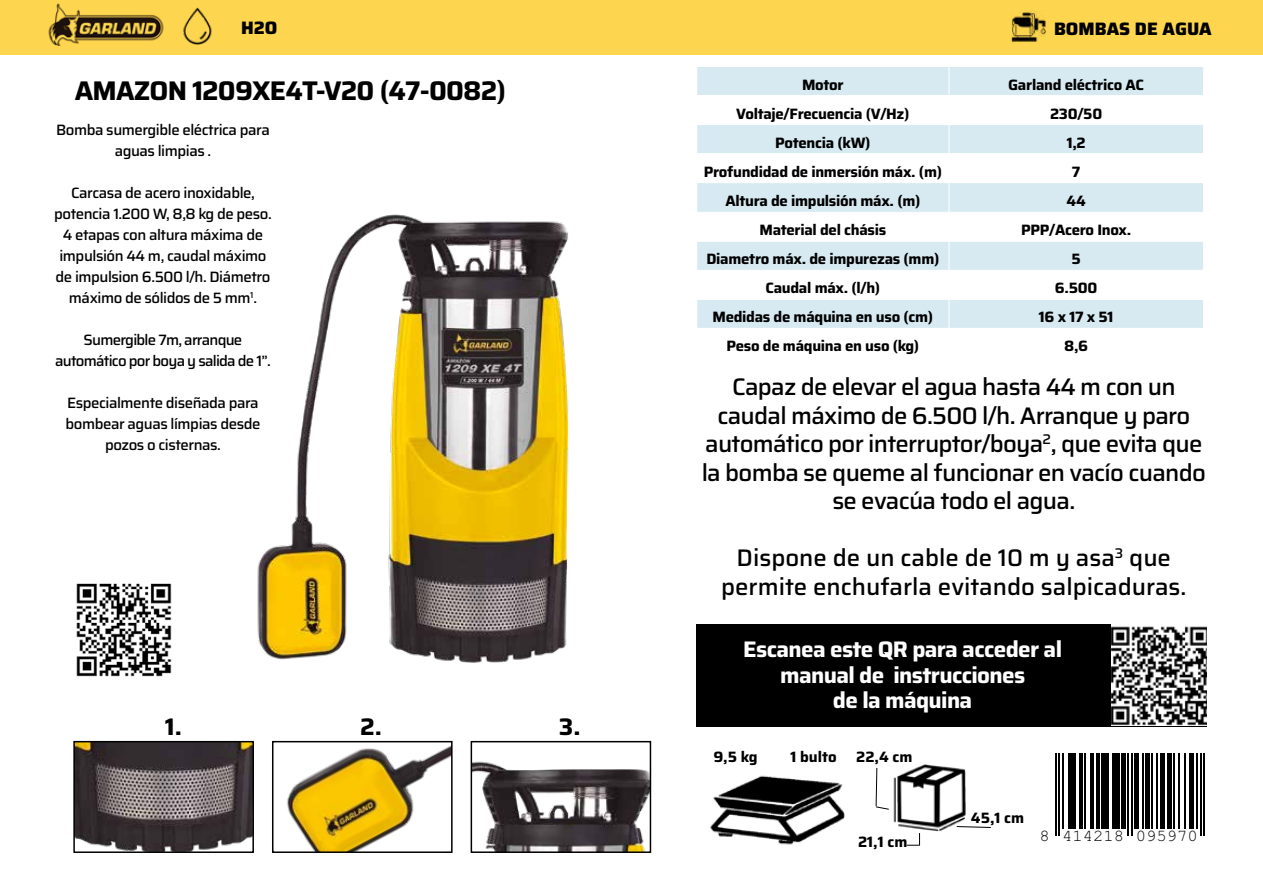
<style>
.page{position:relative;width:1263px;height:893px;background:#fff}
.page>*{position:absolute;margin:0;border:0;box-sizing:border-box;transform-origin:0 0}
.t1{font:700 27px "Saira";letter-spacing:-.03em;color:#000}
.t2{font:500 24px/28.5px "Saira";letter-spacing:-.03em;color:#000;text-align:center}
.t3{font:500 24px/28.5px "Saira";color:#000;text-align:center}
.t4{font:700 24px "Saira";color:#000}
.t5{font:700 22.5px/25.5px "Saira";letter-spacing:-.03em;color:#fff;text-align:center}
.t6{font:800 18px "Saira";color:#000}
.t7{font:16.65px "Helvetica";color:#000;scale:1.04 1}
.t8{font:700 15px "Saira";letter-spacing:-.02em;color:#000}
.t9{font:500 15px/21px "Saira";letter-spacing:-.03em;color:#000;text-align:center}
.t10{font:500 15px/21px "Saira";letter-spacing:-.05em;color:#000;text-align:center}
</style>
<div class="page">
<svg style="left:697px;top:67px;width:506px;height:261px"></svg>
<svg style="left:1058px;top:753px;width:147px;height:83px"></svg>
<hr style="left:1055px;top:753px;width:2px;height:75px;background:#000">
<hr style="left:1059px;top:753px;width:1px;height:75px;background:#000">
<hr style="left:1062px;top:753px;width:1px;height:75px;background:#000">
<hr style="left:1068px;top:753px;width:3px;height:75px;background:#000">
<hr style="left:1073px;top:753px;width:3px;height:75px;background:#000">
<hr style="left:1079px;top:753px;width:3px;height:75px;background:#000">
<hr style="left:1084px;top:753px;width:1px;height:75px;background:#000">
<hr style="left:1090px;top:753px;width:3px;height:75px;background:#000">
<hr style="left:1096px;top:753px;width:3px;height:75px;background:#000">
<hr style="left:1101px;top:753px;width:3px;height:75px;background:#000">
<hr style="left:1106px;top:753px;width:3px;height:75px;background:#000">
<hr style="left:1112px;top:753px;width:3px;height:75px;background:#000">
<hr style="left:1117px;top:753px;width:3px;height:75px;background:#000">
<div style="left:1121px;top:753px;width:5px;height:75px;background:#000"></div>
<hr style="left:1127px;top:753px;width:2px;height:75px;background:#000">
<hr style="left:1131px;top:753px;width:1px;height:75px;background:#000">
<hr style="left:1134px;top:753px;width:4px;height:75px;background:#000">
<hr style="left:1142px;top:753px;width:1px;height:75px;background:#000">
<hr style="left:1145px;top:753px;width:4px;height:75px;background:#000">
<hr style="left:1151px;top:753px;width:2px;height:75px;background:#000">
<hr style="left:1156px;top:753px;width:1px;height:75px;background:#000">
<div style="left:1160px;top:753px;width:5px;height:75px;background:#000"></div>
<hr style="left:1167px;top:753px;width:4px;height:75px;background:#000">
<hr style="left:1173px;top:753px;width:1px;height:75px;background:#000">
<hr style="left:1178px;top:753px;width:1px;height:75px;background:#000">
<hr style="left:1184px;top:753px;width:1px;height:75px;background:#000">
<hr style="left:1189px;top:753px;width:4px;height:75px;background:#000">
<hr style="left:1196px;top:753px;width:2px;height:75px;background:#000">
<hr style="left:1200px;top:753px;width:1px;height:75px;background:#000">
<hr style="left:1203px;top:753px;width:1px;height:75px;background:#000">
<svg style="left:1055px;top:828px;width:5px;height:8px"></svg>
<svg style="left:1127px;top:828px;width:5px;height:8px"></svg>
<svg style="left:1200px;top:828px;width:4px;height:8px"></svg>
<img style="left:710px;top:775px;width:135px;height:70px">
<img style="left:893px;top:764px;width:73px;height:81px">
<div style="left:0;top:0;width:1263px;height:54px;background:#fed54e"></div>
<svg style="left:875px;top:768px;width:14px;height:42px"></svg>
<svg style="left:907px;top:833px;width:13px;height:13px"></svg>
<svg style="left:956px;top:826px;width:35px;height:2px"></svg>
<img style="left:48px;top:3px;width:116px;height:43px">
<img style="left:1011px;top:10px;width:35px;height:33px">
<img style="left:76px;top:744px;width:175px;height:106px">
<div style="left:73px;top:741px;width:181px;height:112px;border:2px solid #000"></div>
<img style="left:474px;top:761px;width:174px;height:89px">
<div style="left:471px;top:741px;width:180px;height:112px;border:2px solid #000"></div>
<img style="left:287px;top:746px;width:163px;height:104px">
<div style="left:272px;top:741px;width:181px;height:112px;border:2px solid #000"></div>
<img style="left:183px;top:7px;width:29px;height:38px">
<img style="left:257px;top:214px;width:312px;height:449px">
<img style="left:76px;top:583px;width:96px;height:94px">
<div style="left:696px;top:624px;width:511px;height:102px;background:#000"></div>
<img style="left:1111px;top:625px;width:96px;height:101px">
<p class="t6" style="left:241px;top:13px;width:38px">H2O</p>
<h1 class="t1" style="left:75px;top:69px;width:433px">AMAZON 1209XE4T-V20 (47-0082)</h1>
<p class="t9" style="left:56px;top:119px;width:215px">Bomba sumergible eléctrica para aguas limpias .</p>
<p class="t9" style="left:54px;top:182px;width:219px">Carcasa de acero inoxidable, potencia 1.200 W, 8,8 kg de peso.<br>4 etapas con altura máxima de impulsión 44 m, caudal máximo de impulsion 6.500 l/h. Diámetro máximo de sólidos de 5 mm<sup>1</sup>.</p>
<p class="t10" style="left:55px;top:329px;width:217px">Sumergible 7m, arranque automático por boya y salida de 1”.</p>
<p class="t9" style="left:66px;top:392px;width:196px">Especialmente diseñada para bombear aguas límpias desde pozos o cisternas.</p>
<h2 class="t4" style="left:165px;top:707px;width:18px">1.</h2>
<h2 class="t4" style="left:360px;top:707px;width:23px">2.</h2>
<h2 class="t4" style="left:559px;top:707px;width:23px">3.</h2>
<p class="t6" style="left:1054px;top:14px;width:159px">BOMBAS DE AGUA</p>
<p class="t8" style="left:802px;top:72px;width:43px">Motor</p>
<p class="t8" style="left:1008px;top:72px;width:137px">Garland eléctrico AC</p>
<p class="t8" style="left:736px;top:101px;width:175px">Voltaje/Frecuencia (V/Hz)</p>
<p class="t8" style="left:1050px;top:101px;width:54px">230/50</p>
<p class="t8" style="left:775px;top:130px;width:97px">Potencia (kW)</p>
<p class="t8" style="left:1067px;top:130px;width:20px">1,2</p>
<p class="t8" style="left:704px;top:159px;width:240px">Profundidad de inmersión máx. (m)</p>
<p class="t8" style="left:1072px;top:159px;width:10px">7</p>
<p class="t8" style="left:725px;top:188px;width:197px">Altura de impulsión máx. (m)</p>
<p class="t8" style="left:1066px;top:188px;width:21px">44</p>
<p class="t8" style="left:759px;top:218px;width:128px">Material del chásis</p>
<p class="t8" style="left:1021px;top:218px;width:112px">PPP/Acero Inox.</p>
<p class="t8" style="left:706px;top:247px;width:235px">Diametro máx. de impurezas (mm)</p>
<p class="t8" style="left:1071px;top:247px;width:11px">5</p>
<p class="t8" style="left:765px;top:276px;width:116px">Caudal máx. (l/h)</p>
<p class="t8" style="left:1055px;top:276px;width:44px">6.500</p>
<p class="t8" style="left:712px;top:305px;width:222px">Medidas de máquina en uso (cm)</p>
<p class="t8" style="left:1039px;top:305px;width:76px">16 x 17 x 51</p>
<p class="t8" style="left:726px;top:334px;width:194px">Peso de máquina en uso (kg)</p>
<p class="t8" style="left:1064px;top:334px;width:26px">8,6</p>
<h2 class="t2" style="left:702px;top:372px;width:506px">Capaz de elevar el agua hasta 44 m con un caudal máximo de 6.500 l/h. Arranque y paro automático por interruptor/boya<sup>2</sup>, que evita que la bomba se queme al funcionar en vacío cuando se evacúa todo el agua.</h2>
<h2 class="t3" style="left:721px;top:543px;width:467px">Dispone de un cable de 10 m y asa<sup>3</sup> que permite enchufarla evitando salpicaduras.</h2>
<h3 class="t5" style="left:743px;top:636px;width:320px">Escanea este QR para acceder al manual de instrucciones<br>de la máquina</h3>
<p class="t8" style="left:713px;top:744px;width:46px">9,5 kg</p>
<p class="t8" style="left:790px;top:744px;width:48px">1 bulto</p>
<p class="t8" style="left:856px;top:744px;width:58px">22,4 cm</p>
<p class="t8" style="left:858px;top:830px;width:51px">21,1 cm</p>
<p class="t8" style="left:971px;top:806px;width:55px">45,1 cm</p>
<p class="t7" style="left:1039px;top:826px;width:154px">8 414218 095970</p>
</div>
